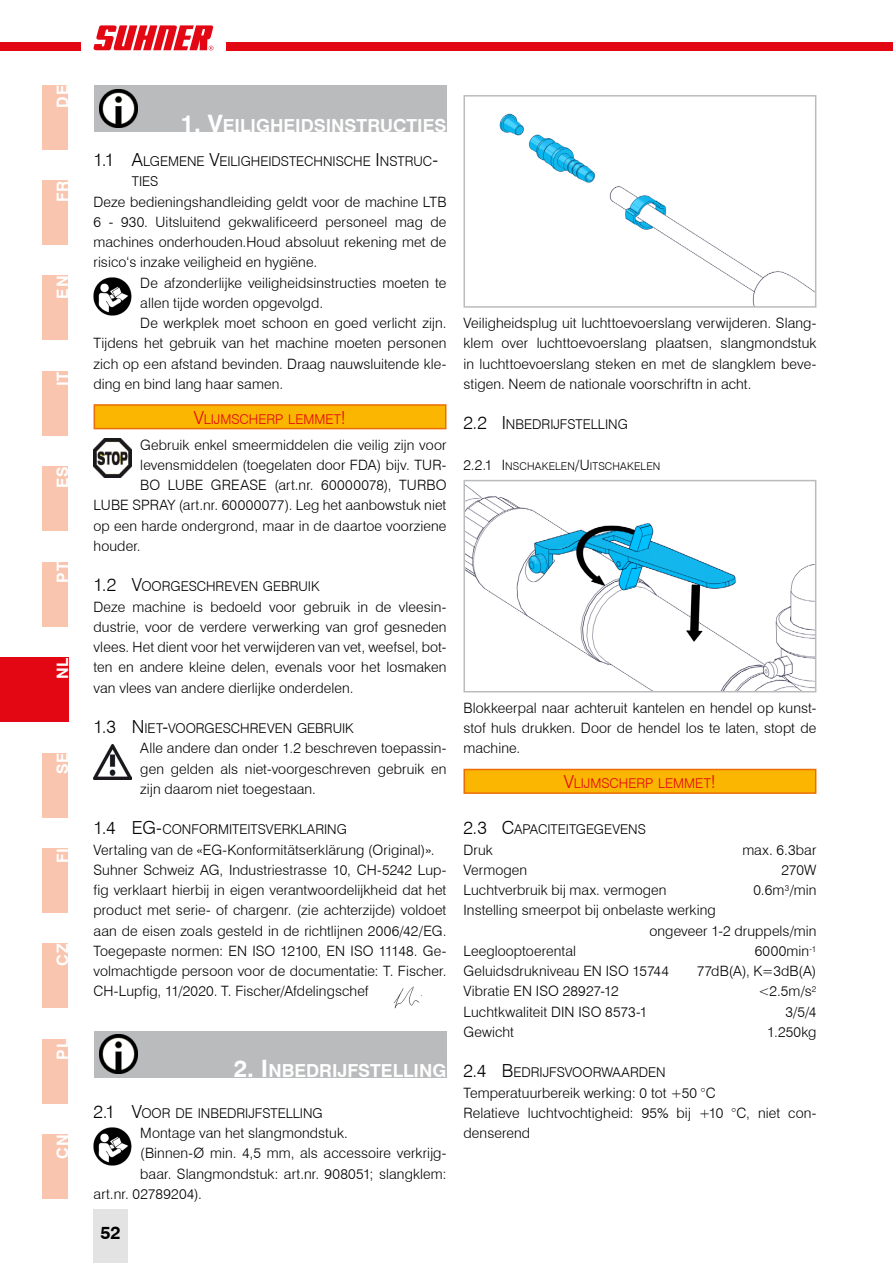
<style>
.page{position:relative;width:893px;height:1263px;background:#fff}
.page>*{position:absolute;margin:0;border:0;box-sizing:border-box;transform-origin:0 0}
.t1{font:700 18px "Swiss 721 BT";color:#fff}
.t2{font:300 18px "Swiss 721 BT";color:#000}
.t3{font:700 18px "Swiss 721 BT";color:#000}
.t4{font:700 15.75px "Swiss 721 BT";letter-spacing:.05em;color:#fff}
.t5{font:300 14.25px/20.2px "Swiss 721 BT";letter-spacing:.005em;color:#000;text-align:justify}
.t6{font:300 14.25px "Swiss 721 BT";letter-spacing:.025em;color:#000}
.t7{font:300 13.5px/20.2px "Swiss 721 BT";color:#000}
.t8{font:300 13.5px "Swiss 721 BT";color:#e30613}
.t9{font:300 10.65px "Swiss 721 BT";letter-spacing:.01em;color:#000}
.s1{font-size:24px}
.s2{font-size:18px}
.s3{font-size:14.25px}
</style>
<div class="page">
<div style="left:43px;top:1134px;width:25px;height:65px;background:#f9c5af"></div>
<div style="left:43px;top:1039px;width:25px;height:64px;background:#f9c5af"></div>
<div style="left:43px;top:944px;width:25px;height:64px;background:#f9c5af"></div>
<div style="left:43px;top:848px;width:25px;height:64px;background:#f9c5af"></div>
<div style="left:43px;top:753px;width:25px;height:64px;background:#f9c5af"></div>
<img style="left:94px;top:277px;width:38px;height:38px">
<div style="left:94px;top:405px;width:352px;height:24px;background:#fab600"></div>
<div style="left:94px;top:404px;width:352px;height:25px;border:2px solid #ed6d05"></div>
<img style="left:94px;top:439px;width:38px;height:38px">
<img style="left:94px;top:744px;width:38px;height:35px">
<div style="left:94px;top:1031px;width:352px;height:46px;background:#babbbc"></div>
<img style="left:100px;top:1035px;width:38px;height:38px">
<img style="left:94px;top:1128px;width:38px;height:37px">
<div style="left:94px;top:85px;width:352px;height:47px;background:#babbbc"></div>
<img style="left:100px;top:89px;width:38px;height:39px">
<img style="left:393px;top:986px;width:29px;height:23px">
<div style="left:464px;top:769px;width:352px;height:24px;background:#fab600"></div>
<div style="left:463px;top:769px;width:353px;height:25px;border:2px solid #ed6d05"></div>
<img style="left:499px;top:113px;width:314px;height:192px">
<div style="left:463px;top:95px;width:353px;height:213px;border:2px solid #babbbc"></div>
<img style="left:466px;top:485px;width:347px;height:204px">
<div style="left:463px;top:480px;width:353px;height:212px;border:2px solid #babbbc"></div>
<div style="left:43px;top:562px;width:25px;height:64px;background:#f9c5af"></div>
<div style="left:43px;top:467px;width:25px;height:64px;background:#f9c5af"></div>
<div style="left:43px;top:371px;width:25px;height:64px;background:#f9c5af"></div>
<div style="left:43px;top:276px;width:25px;height:64px;background:#f9c5af"></div>
<div style="left:43px;top:180px;width:25px;height:65px;background:#f9c5af"></div>
<div style="left:43px;top:85px;width:25px;height:64px;background:#f9c5af"></div>
<div style="left:0;top:43px;width:893px;height:8px;background:#e30613"></div>
<div style="left:81px;top:17px;width:144px;height:42px;background:#fff"></div>
<svg style="left:93px;top:25px;width:120px;height:26px"></svg>
<div style="left:94px;top:1209px;width:34px;height:54px;background:#e3e3e3"></div>
<div style="left:0;top:657px;width:68px;height:65px;background:#e30613"></div>
<p class="t4" style="left:53px;top:108px;width:24px;rotate:-90deg">DE</p>
<p class="t4" style="left:53px;top:202px;width:23px;rotate:-90deg">FR</p>
<p class="t4" style="left:53px;top:299px;width:24px;rotate:-90deg">EN</p>
<p class="t4" style="left:53px;top:386px;width:16px;rotate:-90deg">IT</p>
<p class="t4" style="left:53px;top:488px;width:23px;rotate:-90deg">ES</p>
<p class="t4" style="left:53px;top:583px;width:22px;rotate:-90deg">PT</p>
<p class="t4" style="left:53px;top:679px;width:23px;rotate:-90deg">NL</p>
<p class="t4" style="left:53px;top:774px;width:23px;rotate:-90deg">SE</p>
<p class="t4" style="left:53px;top:863px;width:17px;rotate:-90deg">FI</p>
<p class="t4" style="left:53px;top:966px;width:23px;rotate:-90deg">CZ</p>
<p class="t4" style="left:53px;top:1059px;width:22px;rotate:-90deg">PL</p>
<p class="t4" style="left:53px;top:1159px;width:26px;rotate:-90deg">CN</p>
<p class="t1" style="left:181px;top:114px;width:51px"><span class="s1">1. V</span>EILI</p>
<p class="t1" style="left:256px;top:114px;width:39px">GHEIDSINSTR</p>
<p class="t1" style="left:380px;top:114px;width:25px">UCTIES</p>
<p class="t7" style="left:132px;top:151px;width:308px;text-indent:-38px"><span class="s2">1.1 A</span>LGEMENE <span class="s2">V</span>EILIGHEIDSTECHNISCHE <span class="s2">I</span> NSTRUC<span class="s2">-<br></span>TIES</p>
<p class="t5" style="left:94px;top:191px;width:354px">Deze bedieningshandleiding geldt voor de machine LTB 6 - 930. Uitsluitend gekwalificeerd personeel mag de machines onderhouden.Houd absoluut rekening met de risico‘s inzake veiligheid en hygiëne.</p>
<p class="t5" style="left:140px;top:272px;width:308px">De afzonderlijke veiligheidsinstructies moeten te</p>
<p class="t5" style="left:140px;top:292px;width:184px">allen tijde worden opgevolgd.</p>
<p class="t5" style="left:140px;top:313px;width:308px">De werkplek moet schoon en goed verlicht zijn.</p>
<p class="t5" style="left:94px;top:333px;width:354px">Tijdens het gebruik van het machine moeten personen</p>
<p class="t5" style="left:94px;top:353px;width:354px">zich op een afstand bevinden. Draag nauwsluitende kle-</p>
<p class="t5" style="left:94px;top:373px;width:191px">ding en bind lang haar samen.</p>
<p class="t8" style="left:194px;top:411px;width:154px"><span class="s2">V</span>LIJMSCHERP LEMMET<span class="s2">!</span></p>
<p class="t5" style="left:140px;top:434px;width:308px">Gebruik enkel smeermiddelen die veilig zijn voor</p>
<p class="t5" style="left:140px;top:454px;width:308px">levensmiddelen (toegelaten door FDA) bijv. TUR-</p>
<p class="t5" style="left:140px;top:475px;width:308px">BO LUBE GREASE (art.nr. 60000078), TURBO</p>
<p class="t5" style="left:94px;top:495px;width:354px">LUBE SPRAY (art.nr. 60000077). Leg het aanbowstuk niet</p>
<p class="t5" style="left:94px;top:515px;width:354px">op een harde ondergrond, maar in de daartoe voorziene</p>
<p class="t5" style="left:94px;top:535px;width:49px">houder.</p>
<p class="t7" style="left:94px;top:576px;width:227px"><span class="s2">1.2 V</span>OORGESCHREVEN GEBRUIK</p>
<p class="t5" style="left:94px;top:596px;width:354px">Deze machine is bedoeld voor gebruik in de vleesin&shy;dustrie, voor de verdere verwerking van grof gesneden vlees. Het dient voor het verwijderen van vet, weefsel, bot&shy;ten en andere kleine delen, evenals voor het losmaken van vlees van andere dierlijke onderdelen.</p>
<p class="t7" style="left:94px;top:718px;width:261px"><span class="s2">1.3 N</span> IET<span class="s2">-</span>VOORGESCHREVEN GEBRUIK</p>
<p class="t5" style="left:140px;top:738px;width:308px">Alle andere dan onder 1.2 beschreven toepassin&shy;gen gelden als niet-voorgeschreven gebruik en zijn daarom niet toegestaan.</p>
<p class="t2" style="left:94px;top:817px;width:37px">1.4 EG</p>
<p class="t7" style="left:156px;top:819px;width:192px"><span class="s2">-</span>CONFORMITEITSVERKLARING</p>
<p class="t5" style="left:94px;top:839px;width:354px;text-align:left">Vertaling van de «EG-Konformitätserklärung (Original)».<br>Suhner Schweiz AG, Industriestrasse 10, CH-5242 Lup&shy;fig verklaart hierbij in eigen verantwoordelijkheid dat het product met serie- of chargenr. (zie achterzijde) voldoet aan de eisen zoals gesteld in de richtlijnen 2006/42/EG.<br>Toegepaste normen: EN ISO 12100, EN ISO 11148. Ge&shy;volmachtigde persoon voor de documentatie: T. Fischer.<br>CH-Lupfig, 11/2020. T. Fischer/Afdelingschef</p>
<p class="t1" style="left:234px;top:1060px;width:72px"><span class="s1">2. I</span>NBEDRI</p>
<p class="t1" style="left:338px;top:1060px;width:22px">JFSTELLIN</p>
<p class="t1" style="left:432px;top:1060px;width:15px">G</p>
<p class="t7" style="left:94px;top:1103px;width:231px"><span class="s2">2.1 V</span>OOR DE INBEDRIJFSTELLING</p>
<p class="t5" style="left:140px;top:1123px;width:209px">Montage van het slangmondstuk.</p>
<p class="t5" style="left:140px;top:1143px;width:308px">(Binnen-Ø min. 4,5 mm, als accessoire verkrijg-</p>
<p class="t5" style="left:140px;top:1163px;width:308px">baar. Slangmondstuk: art.nr. 908051; slangklem:</p>
<p class="t5" style="left:94px;top:1183px;width:110px">art.nr. 02789204).</p>
<p class="t3" style="left:100px;top:1222px;width:22px">52</p>
<p class="t5" style="left:463px;top:313px;width:354px">Veiligheidsplug uit luchttoevoerslang verwijderen. Slang&shy;klem over luchttoevoerslang plaatsen, slangmondstuk in luchttoevoerslang steken en met de slangklem beve&shy;stigen. Neem de nationale voorschriftn in acht.</p>
<p class="t7" style="left:463px;top:414px;width:166px"><span class="s2">2.2 I</span> NBEDRIJFSTELLING</p>
<p class="t9" style="left:463px;top:460px;width:198px"><span class="s3">2.2.1 I</span> NSCHAKELEN<span class="s3">/U</span> ITSCHAKELEN</p>
<p class="t5" style="left:463px;top:697px;width:354px">Blokkeerpal naar achteruit kantelen en hendel op kunst&shy;stof huls drukken. Door de hendel los te laten, stopt de machine.</p>
<p class="t8" style="left:564px;top:775px;width:154px"><span class="s2">V</span>LIJMSCHERP LEMMET<span class="s2">!</span></p>
<p class="t7" style="left:463px;top:819px;width:184px"><span class="s2">2.3 C</span>APACITEITGEGEVENS</p>
<p class="t5" style="left:463px;top:839px;width:31px">Druk</p>
<p class="t5" style="left:742px;top:839px;width:76px">max. 6.3bar</p>
<p class="t5" style="left:463px;top:859px;width:65px">Vermogen</p>
<p class="t5" style="left:781px;top:859px;width:37px">270W</p>
<p class="t5" style="left:463px;top:880px;width:205px">Luchtverbruik bij max. vermogen</p>
<p class="t5" style="left:753px;top:880px;width:64px">0.6m<sup>3</sup>/min</p>
<p class="t5" style="left:463px;top:900px;width:254px">Instelling smeerpot bij onbelaste werking</p>
<p class="t5" style="left:649px;top:920px;width:169px">ongeveer 1-2 druppels/min</p>
<p class="t5" style="left:463px;top:940px;width:114px">Leeglooptoerental</p>
<p class="t6" style="left:755px;top:942px;width:63px">6000min<sup>-1</sup></p>
<p class="t5" style="left:463px;top:961px;width:207px">Geluidsdrukniveau EN ISO 15744</p>
<p class="t5" style="left:697px;top:961px;width:121px">77dB(A), K=3dB(A)</p>
<p class="t5" style="left:463px;top:981px;width:157px">Vibratie EN ISO 28927-12</p>
<p class="t5" style="left:758px;top:981px;width:60px">&lt;2.5m/s<sup>2</sup></p>
<p class="t5" style="left:463px;top:1001px;width:186px">Luchtkwaliteit DIN ISO 8573-1</p>
<p class="t5" style="left:785px;top:1001px;width:32px">3/5/4</p>
<p class="t5" style="left:463px;top:1021px;width:52px">Gewicht</p>
<p class="t5" style="left:767px;top:1021px;width:51px">1.250kg</p>
<p class="t7" style="left:463px;top:1062px;width:204px"><span class="s2">2.4 B</span>EDRIJFSVOORWAARDEN</p>
<p class="t5" style="left:463px;top:1082px;width:354px;text-align:left">Temperatuurbereik werking: 0 tot +50 °C<br>Relatieve luchtvochtigheid: 95% bij +10 °C, niet con&shy;denserend</p>
</div>
